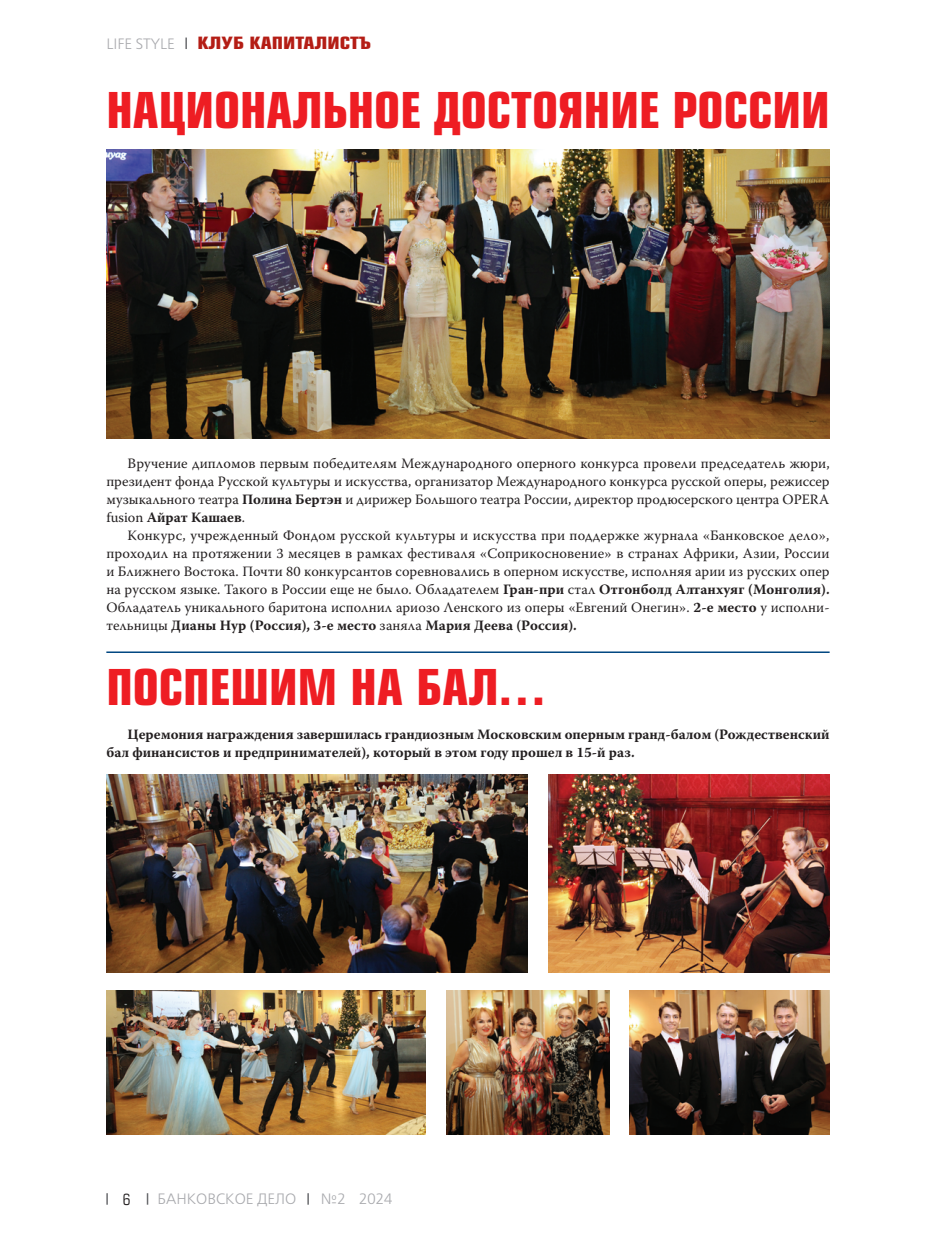
<style>
.page{position:relative;width:936px;height:1234px;background:#fff}
.page>*{position:absolute;margin:0;border:0;box-sizing:border-box;transform-origin:0 0}
.TOLzagol_Panton{font:700 48.15px "Europe Cond";color:#ee1d23}
.t1{font:700 16.5px "Europe Cond";color:#b41d15;scale:1.25 1}
.t2{font:15px "Free Set C";color:#a8a9ad}
.t3{font:15px "Europe Cond";color:#231f20}
.t4{font:14.25px/18px "Warnock Pro";letter-spacing:.005em;color:#231f20;text-align:justify}
.t5{font:700 14.25px/18px "Warnock Pro";color:#231f20}
.s1{font-weight:700}
</style>
<div class="page">
<svg style="left:307px;top:1193px;width:2px;height:11px"></svg>
<svg style="left:106px;top:1193px;width:2px;height:11px"></svg>
<svg style="left:185px;top:38px;width:2px;height:11px"></svg>
<img style="left:106px;top:150px;width:723px;height:288px">
<hr style="left:106px;top:651px;width:723px;height:1px;background:#004782">
<img style="left:446px;top:990px;width:163px;height:144px">
<img style="left:629px;top:990px;width:200px;height:144px">
<img style="left:106px;top:774px;width:421px;height:198px">
<img style="left:549px;top:774px;width:280px;height:198px">
<img style="left:106px;top:990px;width:320px;height:144px">
<p class="t2" style="left:106px;top:36px;width:70px">LIFE STYLE</p>
<p class="t1" style="left:197px;top:32px;width:140px">КЛУБ КАПИТАЛИСТЪ</p>
<p class="TOLzagol_Panton" style="left:106px;top:78px;width:724px">НАЦИОНАЛЬНОЕ ДОСТОЯНИЕ РОССИИ</p>
<p class="t4" style="left:106px;top:454px;width:724px;text-indent:21px">Вручение дипломов первым победителям Международного оперного конкурса провели председатель жюри, президент фонда Русской культуры и искусства, организатор Международного конкурса русской оперы, режиссер музыкального театра <span class="s1">Полина Бертэн</span> и дирижер Большого театра России, директор продюсерского центра OPERA fusion <span class="s1">Айрат Кашаев</span>.</p>
<p class="t4" style="left:106px;top:526px;width:724px;text-indent:21px">Конкурс, учрежденный Фондом русской культуры и искусства при поддержке журнала «Банковское дело», проходил на протяжении 3 месяцев в рамках фестиваля «Соприкосновение» в странах Африки, Азии, России и Ближнего Востока. Почти 80 конкурсантов соревновались в оперном искусстве, исполняя арии из русских опер на русском языке. Такого в России еще не было. Обладателем <span class="s1">Гран-при</span> стал <span class="s1">Отгонболд Алтанхуяг (Монголия).<br></span>Обладатель уникального баритона исполнил ариозо Ленского из оперы «Евгений Онегин». <span class="s1">2‑е место</span> у исполни&shy;тельницы <span class="s1">Дианы Нур (Россия), 3‑е место</span> заняла <span class="s1">Мария Деева (Россия).</span></p>
<p class="TOLzagol_Panton" style="left:106px;top:655px;width:441px">ПОСПЕШИМ НА БАЛ…</p>
<p class="t5" style="left:106px;top:724px;width:724px;text-indent:21px">Церемония награждения завершилась грандиозным Московским оперным гранд-балом (Рождественский бал финансистов и предпринимателей), который в этом году прошел в 15‑й раз.</p>
<p class="t3" style="left:123px;top:1189px;width:9px">6</p>
<p class="t2" style="left:157px;top:1190px;width:140px">БАНКОВСКОЕ ДЕЛО</p>
<p class="t2" style="left:321px;top:1190px;width:73px">№2 2024</p>
</div>
